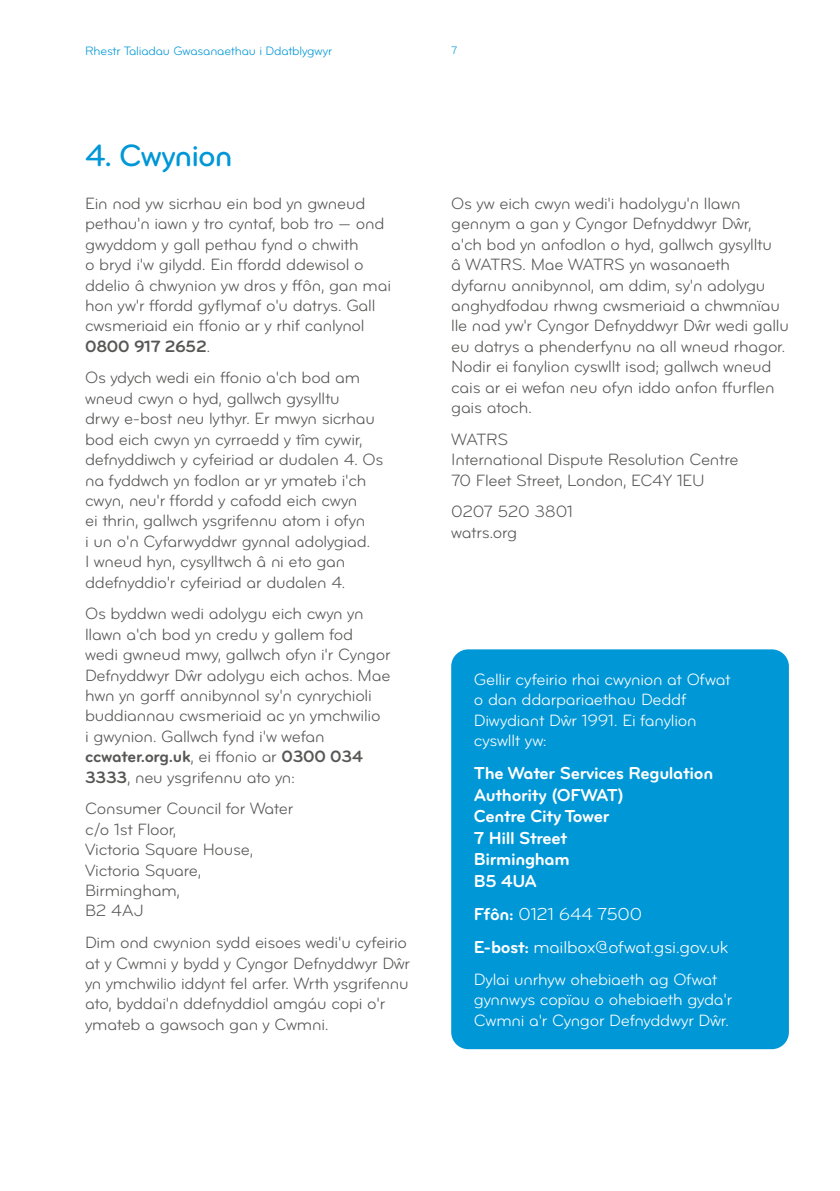
<style>
.page{position:relative;width:840px;height:1191px;background:#fff}
.page>*{position:absolute;margin:0;border:0;box-sizing:border-box;transform-origin:0 0}
.t1{font:32px "Bryant Pro Medium Alternate";letter-spacing:-.03em;color:#0097d7}
.t2{font:18px/21.6px "Bryant Pro Bold Alternate";letter-spacing:-.02em;color:#fff}
.t3{font:18px/33px "Bryant Pro Regular Alternate";letter-spacing:-.015em;color:#fff}
.t4{font:17px/20.4px "Bryant Pro Regular Alternate";letter-spacing:-.015em;color:#575756}
.t5{font:17px/20.4px "Bryant Pro Regular Alternate";letter-spacing:-.015em;color:#fff}
.t6{font:17px "Bryant Pro Bold Alternate";letter-spacing:-.015em;color:#575756}
.t7{font:12.6px "Bryant Pro Regular Alternate";letter-spacing:-.015em;color:#0097d7}
.t8{font:11.2px "Bryant Pro Regular Alternate";color:#0097d7}
.s1{font-family:"Bryant Pro Regular Alternate"}
.s2{font-family:"Bryant Pro Bold Alternate"}
</style>
<div class="page">
<div style="left:451px;top:649px;width:337px;height:400px;background:#0097d7;border-radius:17px"></div>
<p class="t7" style="left:85px;top:43px;width:248px">Rhestr Taliadau Gwasanaethau i Ddatblygwyr</p>
<p class="t8" style="left:451px;top:43px;width:8px">7</p>
<h1 class="t1" style="left:85px;top:136px;width:149px">4. Cwynion</h1>
<p class="t4" style="left:85px;top:193px;width:307px">Ein nod yw sicrhau ein bod yn gwneud pethau'n iawn y tro cyntaf, bob tro — ond gwyddom y gall pethau fynd o chwith<br>o bryd i'w gilydd. Ein ffordd ddewisol o ddelio â chwynion yw dros y ffôn, gan mai hon yw'r ffordd gyflymaf o'u datrys. Gall cwsmeriaid ein ffonio ar y rhif canlynol</p>
<p class="t6" style="left:85px;top:335px;width:127px">0800 917 2652<span class="s1">.</span></p>
<p class="t4" style="left:85px;top:368px;width:300px">Os ydych wedi ein ffonio a'ch bod am wneud cwyn o hyd, gallwch gysylltu<br>drwy e-bost neu lythyr. Er mwyn sicrhau bod eich cwyn yn cyrraedd y tîm cywir, defnyddiwch y cyfeiriad ar dudalen 4. Os na fyddwch yn fodlon ar yr ymateb i'ch cwyn, neu'r ffordd y cafodd eich cwyn<br>ei thrin, gallwch ysgrifennu atom i ofyn<br>i un o'n Cyfarwyddwr gynnal adolygiad.<br>I wneud hyn, cysylltwch â ni eto gan ddefnyddio'r cyfeiriad ar dudalen 4.</p>
<p class="t4" style="left:85px;top:603px;width:307px">Os byddwn wedi adolygu eich cwyn yn llawn a'ch bod yn credu y gallem fod<br>wedi gwneud mwy, gallwch ofyn i'r Cyngor Defnyddwyr Dŵr adolygu eich achos. Mae hwn yn gorff annibynnol sy'n cynrychioli buddiannau cwsmeriaid ac yn ymchwilio<br>i gwynion. Gallwch fynd i'w wefan</p>
<p class="t6" style="left:85px;top:746px;width:279px">ccwater.org.uk<span class="s1">, ei ffonio ar</span> 0300 034</p>
<p class="t4" style="left:85px;top:761px;width:211px;line-height:31.8px"><span class="s2">3333</span>, neu ysgrifennu ato yn:<br>Consumer Council for Water</p>
<p class="t4" style="left:85px;top:819px;width:169px">c/o 1st Floor,<br>Victoria Square House,<br>Victoria Square,<br>Birmingham,<br>B2 4AJ</p>
<p class="t4" style="left:85px;top:932px;width:326px">Dim ond cwynion sydd eisoes wedi'u cyfeirio at y Cwmni y bydd y Cyngor Defnyddwyr Dŵr yn ymchwilio iddynt fel arfer. Wrth ysgrifennu ato, byddai'n ddefnyddiol amgáu copi o'r ymateb a gawsoch gan y Cwmni.</p>
<p class="t4" style="left:451px;top:193px;width:339px">Os yw eich cwyn wedi'i hadolygu'n llawn gennym a gan y Cyngor Defnyddwyr Dŵr,<br>a'ch bod yn anfodlon o hyd, gallwch gysylltu<br>â WATRS. Mae WATRS yn wasanaeth dyfarnu annibynnol, am ddim, sy'n adolygu anghydfodau rhwng cwsmeriaid a chwmnïau lle nad yw'r Cyngor Defnyddwyr Dŵr wedi gallu eu datrys a phenderfynu na all wneud rhagor.<br>Nodir ei fanylion cyswllt isod; gallwch wneud cais ar ei wefan neu ofyn iddo anfon ffurflen gais atoch.</p>
<p class="t4" style="left:451px;top:429px;width:289px">WATRS<br>International Dispute Resolution Centre<br>70 Fleet Street, London, EC4Y 1EU</p>
<p class="t4" style="left:451px;top:501px;width:123px">0207 520 3801 watrs.org</p>
<p class="t5" style="left:473px;top:669px;width:258px">Gellir cyfeirio rhai cwynion at Ofwat o dan ddarpariaethau Deddf<br>Diwydiant Dŵr 1991. Ei fanylion cyswllt yw:</p>
<p class="t2" style="left:473px;top:762px;width:241px">The Water Services Regulation<br>Authority (OFWAT)<br>Centre City Tower<br>7 Hill Street<br>Birmingham<br>B5 4UA</p>
<p class="t3" style="left:473px;top:897px;width:256px"><span class="s2">Ffôn:</span> 0121 644 7500<br><span class="s2">E-bost:</span> mailbox@ofwat.gsi.gov.uk</p>
<p class="t5" style="left:473px;top:969px;width:260px">Dylai unrhyw ohebiaeth ag Ofwat gynnwys copïau o ohebiaeth gyda'r<br>Cwmni a'r Cyngor Defnyddwyr Dŵr.</p>
</div>
